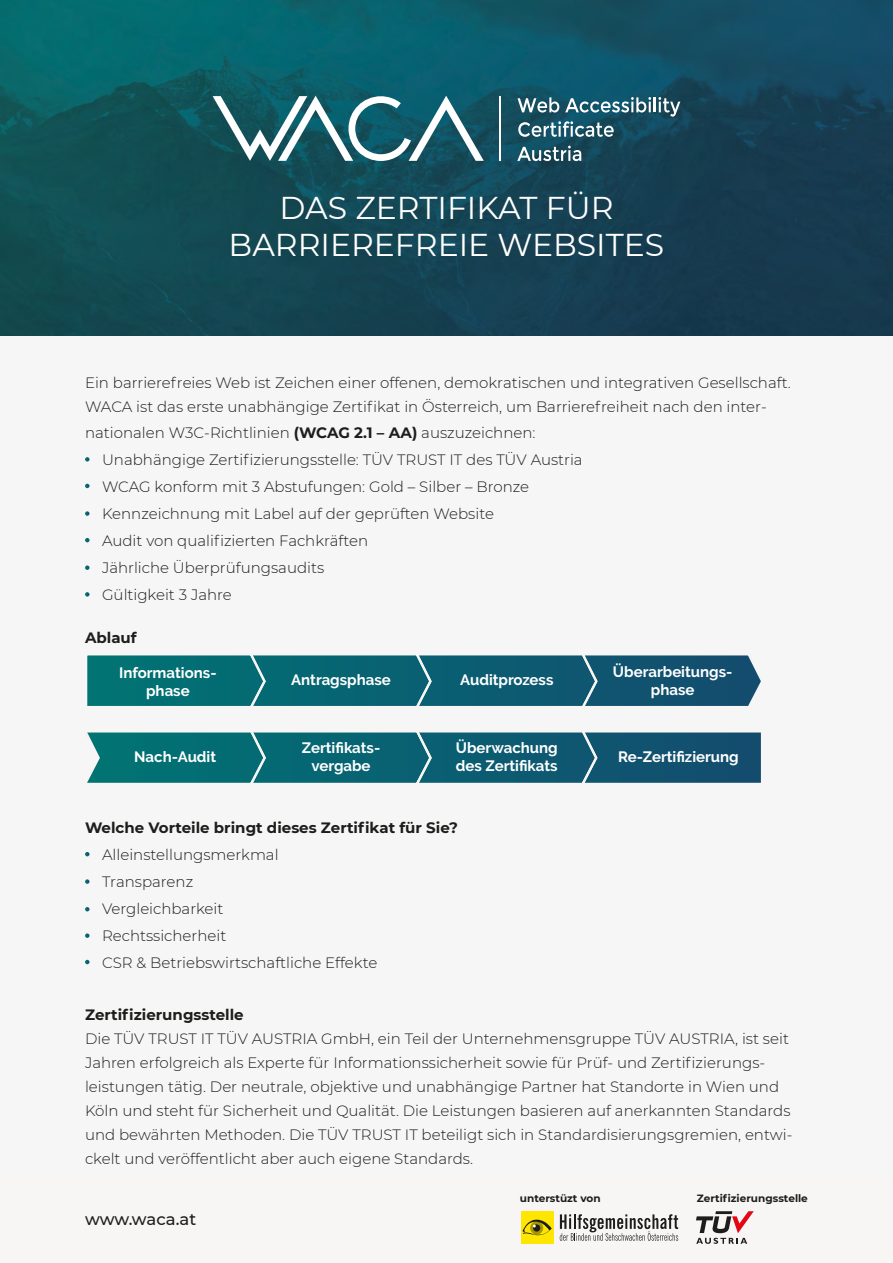
<style>
.page{position:relative;width:893px;height:1263px;background:#f6f6f6}
.page>*{position:absolute;margin:0;border:0;box-sizing:border-box;transform-origin:0 0}
.t1{font:31.5px/37.8px "Montserrat";color:#fff;text-align:center}
.t2{font:500 16.5px "Montserrat";letter-spacing:-.005em;color:#1d1d1b}
.t3{font:300 15px/24px "Montserrat";color:#1d1d1b}
.t4{font:700 15px/18px "Raleway";color:#fff;text-align:center}
.t5{font:700 15px "Montserrat";color:#1d1d1b}
.t6{font:700 10.5px "Montserrat";color:#1d1d1b}
.s1{font-weight:700}
</style>
<div class="page">
<img style="left:0;top:0;width:893px;height:336px">
<svg style="left:213px;top:96px;width:271px;height:65px"></svg>
<svg style="left:518px;top:97px;width:162px;height:40px;background:#447181"></svg>
<svg style="left:517px;top:146px;width:64px;height:15px"></svg>
<hr style="left:499px;top:96px;width:2px;height:65px;background:#fff">
<svg style="left:85px;top:457px;width:4px;height:5px"></svg>
<svg style="left:85px;top:484px;width:4px;height:4px"></svg>
<svg style="left:85px;top:511px;width:4px;height:5px"></svg>
<svg style="left:85px;top:538px;width:4px;height:4px"></svg>
<svg style="left:85px;top:565px;width:4px;height:5px"></svg>
<svg style="left:696px;top:1211px;width:58px;height:33px"></svg>
<svg style="left:87px;top:655px;width:674px;height:51px;background:#116475"></svg>
<svg style="left:85px;top:732px;width:676px;height:51px;background:#136576"></svg>
<svg style="left:85px;top:852px;width:4px;height:4px"></svg>
<svg style="left:85px;top:933px;width:4px;height:5px"></svg>
<svg style="left:85px;top:879px;width:4px;height:5px"></svg>
<svg style="left:85px;top:907px;width:4px;height:4px"></svg>
<svg style="left:85px;top:960px;width:4px;height:4px"></svg>
<div style="left:521px;top:1211px;width:32px;height:33px;background:#ffe600"></div>
<svg style="left:522px;top:1219px;width:30px;height:16px"></svg>
<svg style="left:560px;top:1214px;width:118px;height:27px"></svg>
<svg style="left:85px;top:592px;width:4px;height:5px"></svg>
<p class="t1" style="left:229px;top:187px;width:437px">DAS ZERTIFIKAT FÜR<br>BARRIEREFREIE WEBSITES</p>
<p class="t3" style="left:85px;top:371px;width:707px">Ein barrierefreies Web ist Zeichen einer offenen, demokratischen und integrativen Gesellschaft.<br>WACA ist das erste unabhängige Zertifikat in Österreich, um Barrierefreiheit nach den inter-</p>
<p class="t3" style="left:85px;top:420px;width:452px">nationalen W3C-Richtlinien <span class="s1">(WCAG 2.1 – AA)</span> auszuzeichnen:</p>
<p class="t3" style="left:102px;top:447px;width:482px">Unabhängige Zertifizierungsstelle: TÜV TRUST IT des TÜV Austria</p>
<p class="t3" style="left:102px;top:474px;width:429px">WCAG konform mit 3 Abstufungen: Gold – Silber – Bronze</p>
<p class="t3" style="left:102px;top:501px;width:393px">Kennzeichnung mit Label auf der geprüften Website</p>
<p class="t3" style="left:102px;top:528px;width:268px">Audit von qualifizierten Fachkräften</p>
<p class="t3" style="left:102px;top:554px;width:224px;line-height:27px">Jährliche Überprüfungsaudits<br>Gültigkeit 3 Jahre</p>
<p class="t5" style="left:85px;top:627px;width:53px">Ablauf</p>
<p class="t4" style="left:119px;top:664px;width:99px">Informations&shy;phase</p>
<p class="t4" style="left:291px;top:671px;width:101px">Antragsphase</p>
<p class="t4" style="left:460px;top:671px;width:95px">Auditprozess</p>
<p class="t4" style="left:613px;top:662px;width:121px">Überarbeitungs&shy;phase</p>
<p class="t4" style="left:456px;top:739px;width:103px;text-align:left">Überwachung des Zertifikats</p>
<p class="t4" style="left:302px;top:739px;width:80px">Zertifikats&shy;vergabe</p>
<p class="t4" style="left:134px;top:747px;width:83px">Nach-Audit</p>
<p class="t4" style="left:618px;top:747px;width:122px">Re-Zertifizierung</p>
<p class="t5" style="left:85px;top:816px;width:374px">Welche Vorteile bringt dieses Zertifikat für Sie?</p>
<p class="t3" style="left:102px;top:842px;width:178px">Alleinstellungsmerkmal</p>
<p class="t3" style="left:102px;top:869px;width:93px">Transparenz</p>
<p class="t3" style="left:102px;top:896px;width:123px">Vergleichbarkeit</p>
<p class="t3" style="left:102px;top:921px;width:277px;line-height:27px">Rechtssicherheit<br>CSR &amp; Betriebswirtschaftliche Effekte</p>
<p class="t3" style="left:85px;top:1002px;width:709px"><span class="s1">Zertifizierungsstelle<br></span>Die TÜV TRUST IT TÜV AUSTRIA GmbH, ein Teil der Unternehmensgruppe TÜV AUSTRIA, ist seit Jahren erfolgreich als Experte für Informationssicherheit sowie für Prüf- und Zertifizierungs&shy;leistungen tätig. Der neutrale, objektive und unabhängige Partner hat Standorte in Wien und Köln und steht für Sicherheit und Qualität. Die Leistungen basieren auf anerkannten Standards und bewährten Methoden. Die TÜV TRUST IT beteiligt sich in Standardisierungsgremien, entwi&shy;ckelt und veröffentlicht aber auch eigene Standards.</p>
<p class="t2" style="left:85px;top:1208px;width:113px">www.waca.at</p>
<p class="t6" style="left:520px;top:1190px;width:82px">unterstüzt von</p>
<p class="t6" style="left:697px;top:1190px;width:113px">Zertifizierungsstelle</p>
</div>
